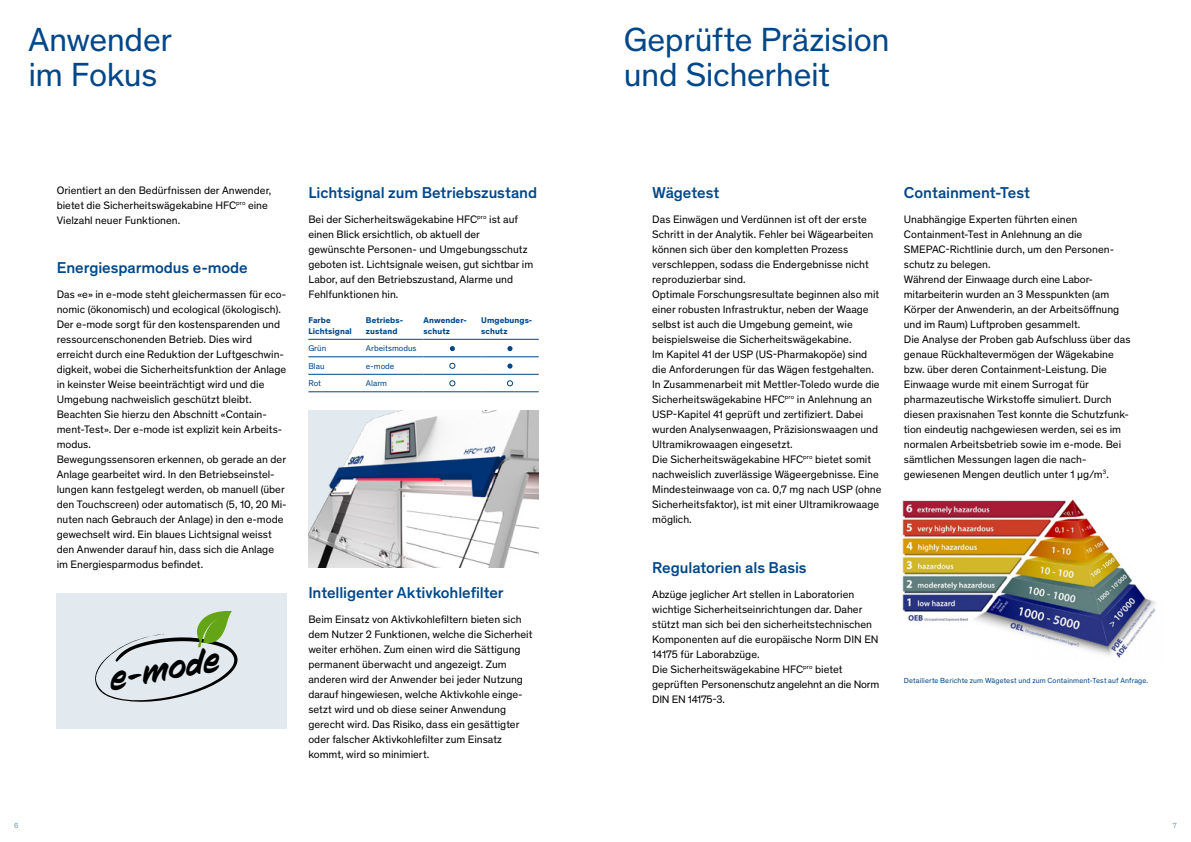
<style>
.page{position:relative;width:1191px;height:842px;background:#fff}
.page>*{position:absolute;margin:0;border:0;box-sizing:border-box;transform-origin:0 0}
.t1{font:34px/35px "Theinhardt";letter-spacing:-.01em;color:#004789}
.t2{font:italic 31.1px "CC Sign Language";color:#000}
.t3{font:500 16px "Theinhardt";letter-spacing:-.005em;color:#004789}
.t4{font:11px/15px "Theinhardt";color:#000}
.t5{font:700 8.5px/11px "Theinhardt";letter-spacing:.01em;color:#004789}
.t6{font:8.5px "Theinhardt";color:#004789}
.t7{font:7.5px "Theinhardt";letter-spacing:.015em;color:#004789}
.t8{font:7.5px "Theinhardt";color:#6c9eb5}
</style>
<div class="page">
<hr style="left:308px;top:339px;width:58px;height:1px;background:#004789">
<hr style="left:366px;top:339px;width:57px;height:1px;background:#004789">
<hr style="left:423px;top:339px;width:58px;height:1px;background:#004789">
<hr style="left:481px;top:339px;width:58px;height:1px;background:#004789">
<hr style="left:308px;top:357px;width:58px;height:1px;background:#004789">
<hr style="left:366px;top:357px;width:57px;height:1px;background:#004789">
<hr style="left:423px;top:357px;width:58px;height:1px;background:#004789">
<hr style="left:481px;top:357px;width:58px;height:1px;background:#004789">
<hr style="left:308px;top:374px;width:58px;height:1px;background:#004789">
<hr style="left:366px;top:374px;width:57px;height:1px;background:#004789">
<hr style="left:423px;top:374px;width:58px;height:1px;background:#004789">
<hr style="left:481px;top:374px;width:58px;height:1px;background:#004789">
<hr style="left:308px;top:392px;width:58px;height:1px;background:#004789">
<hr style="left:366px;top:392px;width:57px;height:1px;background:#004789">
<hr style="left:423px;top:392px;width:58px;height:1px;background:#004789">
<hr style="left:481px;top:392px;width:58px;height:1px;background:#004789">
<svg style="left:450px;top:346px;width:5px;height:5px"></svg>
<svg style="left:507px;top:346px;width:5px;height:5px"></svg>
<svg style="left:449px;top:363px;width:6px;height:6px"></svg>
<svg style="left:507px;top:363px;width:5px;height:6px"></svg>
<svg style="left:449px;top:380px;width:6px;height:6px"></svg>
<svg style="left:507px;top:380px;width:6px;height:6px"></svg>
<div style="left:57px;top:593px;width:230px;height:135px;background:#e3eaef"></div>
<svg style="left:95px;top:610px;width:143px;height:92px"></svg>
<img style="left:308px;top:410px;width:231px;height:158px">
<img style="left:902px;top:500px;width:254px;height:158px">
<h1 class="t1" style="left:28px;top:21px;width:145px">Anwender im Fokus</h1>
<p class="t4" style="left:57px;top:182px;width:216px">Orientiert an den Bedürfnissen der Anwender, bietet die Sicherheitswägekabine HFC<sup>pro</sup> eine<br>Vielzahl neuer Funktionen.</p>
<h3 class="t3" style="left:57px;top:256px;width:193px">Energiesparmodus e-mode</h3>
<p class="t4" style="left:57px;top:286px;width:231px">Das «e» in e-mode steht gleichermassen für eco&shy;nomic (ökonomisch) und ecological (ökologisch).<br>Der e-mode sorgt für den kostensparenden und ressourcenschonenden Betrieb. Dies wird erreicht durch eine Reduktion der Luftgeschwin&shy;digkeit, wobei die Sicherheitsfunktion der Anlage in keinster Weise beeinträchtigt wird und die Umgebung nachweislich geschützt bleibt.<br>Beachten Sie hierzu den Abschnitt «Contain&shy;ment-Test». Der e-mode ist explizit kein Arbeits&shy;modus.<br>Bewegungssensoren erkennen, ob gerade an der Anlage gearbeitet wird. In den Betriebseinstel&shy;lungen kann festgelegt werden, ob manuell (über den Touchscreen) oder automatisch (5, 10, 20 Mi&shy;nuten nach Gebrauch der Anlage) in den e-mode gewechselt wird. Ein blaues Lichtsignal weisst den Anwender darauf hin, dass sich die Anlage im Energiesparmodus befindet.</p>
<h2 class="t2" style="left:107px;top:662px;width:113px;rotate:-10deg">e-mode</h2>
<h3 class="t3" style="left:308px;top:181px;width:230px">Lichtsignal zum Betriebszustand</h3>
<p class="t4" style="left:308px;top:211px;width:226px">Bei der Sicherheitswägekabine HFC<sup>pro</sup> ist auf einen Blick ersichtlich, ob aktuell der gewünschte Personen- und Umgebungsschutz geboten ist. Lichtsignale weisen, gut sichtbar im Labor, auf den Betriebszustand, Alarme und Fehlfunktionen hin.</p>
<p class="t5" style="left:308px;top:314px;width:45px">Farbe<br>Lichtsignal</p>
<p class="t5" style="left:366px;top:314px;width:39px">Betriebs&shy;zustand</p>
<p class="t5" style="left:423px;top:314px;width:45px">Anwender&shy;schutz</p>
<p class="t5" style="left:481px;top:314px;width:53px">Umgebungs&shy;schutz</p>
<p class="t6" style="left:308px;top:342px;width:19px">Grün</p>
<p class="t6" style="left:366px;top:342px;width:52px">Arbeitsmodus</p>
<p class="t6" style="left:308px;top:360px;width:18px">Blau</p>
<p class="t6" style="left:366px;top:360px;width:30px">e-mode</p>
<p class="t6" style="left:308px;top:377px;width:14px">Rot</p>
<p class="t6" style="left:366px;top:377px;width:23px">Alarm</p>
<h3 class="t3" style="left:308px;top:581px;width:197px">Intelligenter Aktivkohlefilter</h3>
<p class="t4" style="left:308px;top:611px;width:225px">Beim Einsatz von Aktivkohlefiltern bieten sich dem Nutzer 2 Funktionen, welche die Sicherheit weiter erhöhen. Zum einen wird die Sättigung permanent überwacht und angezeigt. Zum anderen wird der Anwender bei jeder Nutzung darauf hingewiesen, welche Aktivkohle einge&shy;setzt wird und ob diese seiner Anwendung gerecht wird. Das Risiko, dass ein gesättigter oder falscher Aktivkohlefilter zum Einsatz kommt, wird so minimiert.</p>
<h1 class="t1" style="left:624px;top:21px;width:267px">Geprüfte Präzision und Sicherheit</h1>
<h3 class="t3" style="left:652px;top:181px;width:69px">Wägetest</h3>
<p class="t4" style="left:652px;top:211px;width:231px">Das Einwägen und Verdünnen ist oft der erste Schritt in der Analytik. Fehler bei Wägearbeiten können sich über den kompletten Prozess verschleppen, sodass die Endergebnisse nicht reproduzierbar sind.<br>Optimale Forschungsresultate beginnen also mit einer robusten Infrastruktur, neben der Waage selbst ist auch die Umgebung gemeint, wie beispielsweise die Sicherheitswägekabine.<br>Im Kapitel 41 der USP (US-Pharmakopöe) sind die Anforderungen für das Wägen festgehalten.<br>In Zusammenarbeit mit Mettler-Toledo wurde die Sicherheitswägekabine HFC<sup>pro</sup> in Anlehnung an USP-Kapitel 41 geprüft und zertifiziert. Dabei wurden Analysenwaagen, Präzisionswaagen und Ultramikrowaagen eingesetzt.<br>Die Sicherheitswägekabine HFC<sup>pro</sup> bietet somit nachweislich zuverlässige Wägeergebnisse. Eine Mindesteinwaage von ca. 0,7 mg nach USP (ohne Sicherheitsfaktor), ist mit einer Ultramikrowaage möglich.</p>
<h3 class="t3" style="left:652px;top:556px;width:156px">Regulatorien als Basis</h3>
<p class="t4" style="left:652px;top:586px;width:229px">Abzüge jeglicher Art stellen in Laboratorien wichtige Sicherheitseinrichtungen dar. Daher stützt man sich bei den sicherheitstechnischen Komponenten auf die europäische Norm DIN EN 14175 für Laborabzüge.<br>Die Sicherheitswägekabine HFC<sup>pro</sup> bietet geprüften Personenschutz angelehnt an die Norm DIN EN 14175-3.</p>
<h3 class="t3" style="left:904px;top:181px;width:128px">Containment-Test</h3>
<p class="t4" style="left:904px;top:211px;width:228px">Unabhängige Experten führten einen Containment-Test in Anlehnung an die SMEPAC-Richtlinie durch, um den Personen&shy;schutz zu belegen.<br>Während der Einwaage durch eine Labor&shy;mitarbeiterin wurden an 3 Messpunkten (am Körper der Anwenderin, an der Arbeitsöffnung und im Raum) Luftproben gesammelt.<br>Die Analyse der Proben gab Aufschluss über das genaue Rückhaltevermögen der Wägekabine bzw. über deren Containment-Leistung. Die Einwaage wurde mit einem Surrogat für pharmazeutische Wirkstoffe simuliert. Durch diesen praxisnahen Test konnte die Schutzfunk&shy;tion eindeutig nachgewiesen werden, sei es im normalen Arbeitsbetrieb sowie im e-mode. Bei sämtlichen Messungen lagen die nach&shy;gewiesenen Mengen deutlich unter 1 µg/m<sup>3</sup>.</p>
<p class="t7" style="left:904px;top:675px;width:246px">Detailierte Berichte zum Wägetest und zum Containment-Test auf Anfrage.</p>
<p class="t8" style="left:14px;top:820px;width:6px">6</p>
<p class="t8" style="left:1172px;top:820px;width:5px">7</p>
</div>
